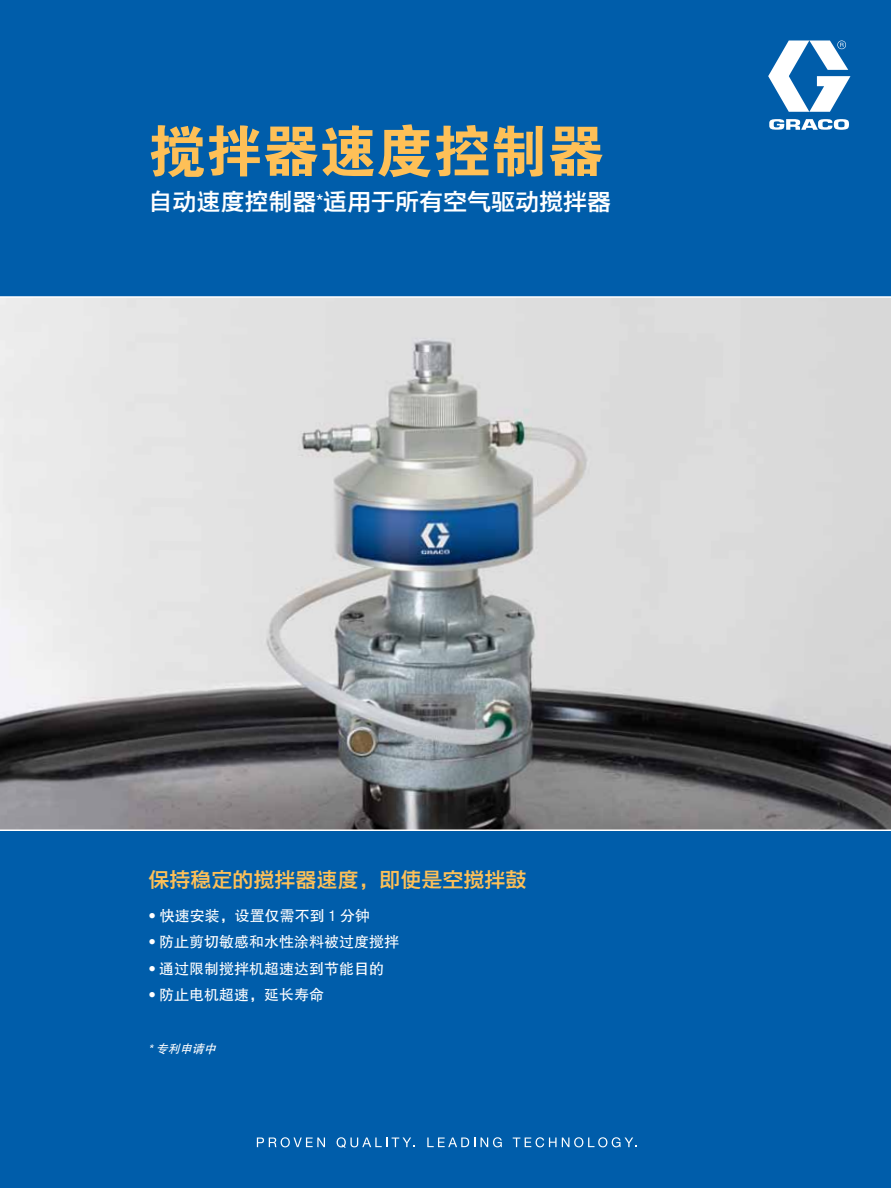
<style>
.page{position:relative;width:891px;height:1188px;background:#005daa}
.page>*{position:absolute;margin:0;border:0;box-sizing:border-box;transform-origin:0 0}
.t1{font:57px "FZDHTJW GB1 0";color:#fec057}
.t2{font:24px "FZYDZHJW GB1 0";color:#fff}
.t3{font:21px "FZYDZHJW GB1 0";color:#fec057}
.t4{font:15px "FZHTJW GB1 0";color:#fff}
.t5{font:italic 12px "FZHTJW GB1 0";color:#fff}
.s1{font-family:"Helvetica Neue LT Std";font-weight:500;font-stretch:condensed;font-size:18px}
.s2{font-family:"Helvetica Neue LT Std";font-stretch:condensed}
</style>
<div class="page">
<img style="left:0;top:298px;width:891px;height:532px">
<svg style="left:768px;top:41px;width:82px;height:89px"></svg>
<hr style="left:0;top:296px;width:891px;height:2px;background:#fff">
<hr style="left:0;top:830px;width:891px;height:1px;background:#fff">
<svg style="left:257px;top:1137px;width:68px;height:10px"></svg>
<svg style="left:337px;top:1137px;width:78px;height:11px"></svg>
<svg style="left:427px;top:1138px;width:48px;height:9px"></svg>
<svg style="left:481px;top:1137px;width:21px;height:10px"></svg>
<svg style="left:513px;top:1137px;width:124px;height:10px"></svg>
<h1 class="t1" style="left:148px;top:120px;width:457px">搅拌器速度控制器</h1>
<h2 class="t2" style="left:148px;top:188px;width:464px">自动速度控制器<span class="s1">*</span>适用于所有空气驱动搅拌器</h2>
<h3 class="t3" style="left:148px;top:868px;width:379px">保持稳定的搅拌器速度，即使是空搅拌鼓</h3>
<p class="t4" style="left:148px;top:908px;width:223px"><span class="s2">•</span> 快速安装，设置仅需不到 <span class="s2">1</span> 分钟</p>
<p class="t4" style="left:148px;top:934px;width:252px"><span class="s2">•</span> 防止剪切敏感和水性涂料被过度搅拌</p>
<p class="t4" style="left:148px;top:960px;width:237px"><span class="s2">•</span> 通过限制搅拌机超速达到节能目的</p>
<p class="t4" style="left:148px;top:987px;width:177px"><span class="s2">•</span> 防止电机超速，延长寿命</p>
<p class="t5" style="left:148px;top:1042px;width:73px"><span class="s2">*</span> 专利申请中</p>
</div>
